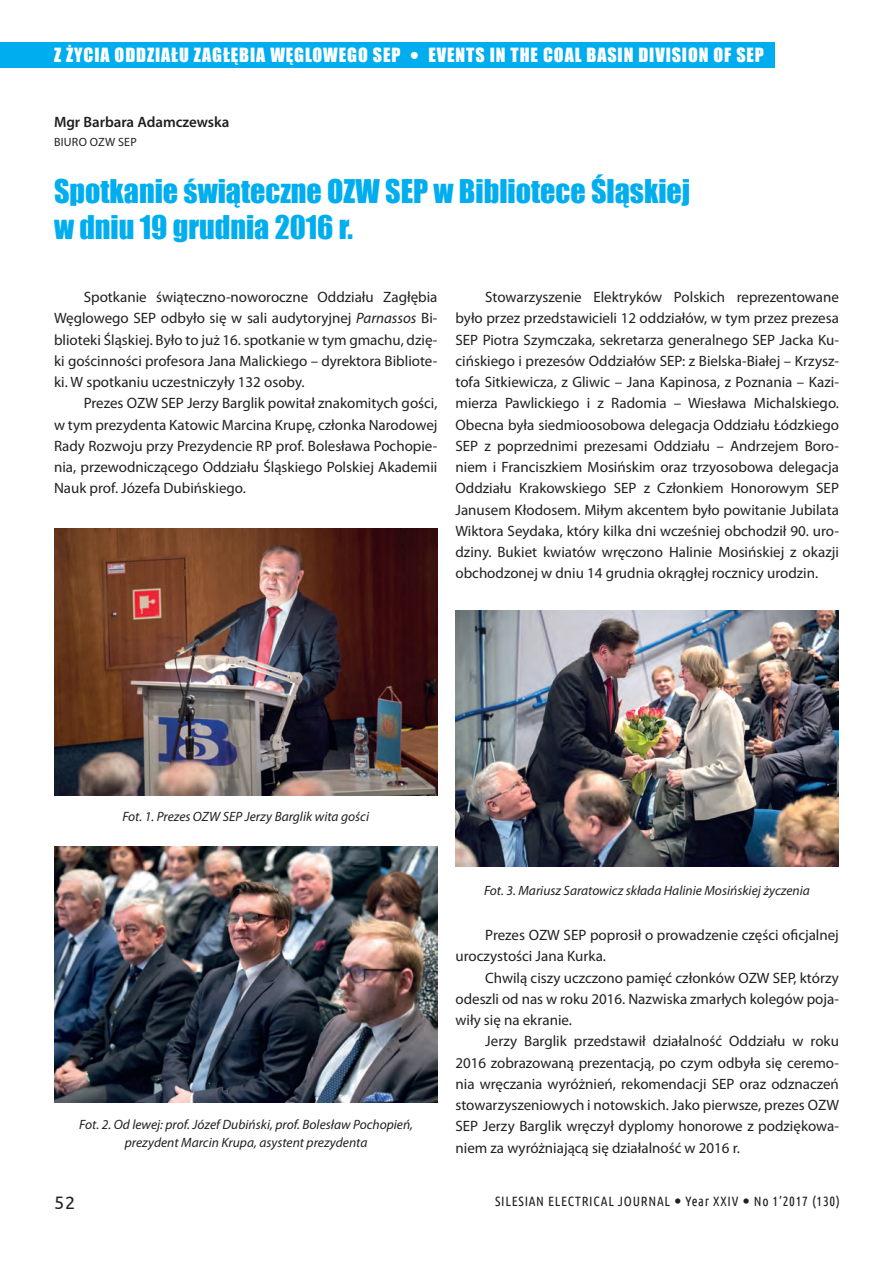
<style>
.page{position:relative;width:893px;height:1263px;background:#fff}
.page>*{position:absolute;margin:0;border:0;box-sizing:border-box;transform-origin:0 0}
.t1{font:30px/36px "Impact";color:#00aeef}
.t2{font:18px "Impact";letter-spacing:.05em;color:#fff}
.t3{font:18px "Ubuntu";color:#231f20}
.t4{font:15px/21.3px "Myriad Pro";color:#231f20;text-align:justify}
.t5{font:600 15px "Myriad Pro";color:#231f20}
.t6{font:italic 13.5px/18px "Myriad Pro";color:#231f20;text-align:center}
.t7{font:13.5px "Ubuntu Condensed";letter-spacing:.05em;color:#231f20}
.t8{font:12px "Myriad Pro";letter-spacing:.02em;color:#231f20}
.s1{font-style:italic}
</style>
<div class="page">
<div style="left:0;top:42px;width:775px;height:26px;background:#00aeef"></div>
<img style="left:54px;top:528px;width:383px;height:268px">
<img style="left:55px;top:846px;width:382px;height:256px">
<img style="left:455px;top:610px;width:384px;height:256px">
<p class="t2" style="left:54px;top:41px;width:348px">Z ŻYCIA ODDZIAŁU ZAGŁĘBIA WĘGLOWEGO SEP</p>
<p class="t2" style="left:54px;top:41px;width:163px">ELEKTROENERGETYKA</p>
<p class="t2" style="left:244px;top:41px;width:161px">POWER ENGINEERING</p>
<p class="t2" style="left:429px;top:41px;width:337px">EVENTS IN THE COAL BASIN DIVISION OF SEP</p>
<p class="t5" style="left:54px;top:113px;width:177px">Mgr Barbara Adamczewska</p>
<p class="t8" style="left:54px;top:134px;width:14px">Biuro</p>
<p class="t8" style="left:90px;top:134px;width:49px">OZW SEP</p>
<h1 class="t1" style="left:54px;top:173px;width:638px">Spotkanie świąteczne OZW SEP w Bibliotece Śląskiej w dniu 19 grudnia 2016 r.</h1>
<p class="t4" style="left:54px;top:286px;width:385px;text-indent:30px">Spotkanie świąteczno-noworoczne Oddziału Zagłębia Węglowego SEP odbyło się w sali audytoryjnej <span class="s1">Parnassos</span> Bi&shy;blioteki Śląskiej. Było to już 16. spotkanie w tym gmachu, dzię&shy;ki gościnności profesora Jana Malickiego – dyrektora Bibliote&shy;ki. W spotkaniu uczestniczyły 132 osoby.</p>
<p class="t4" style="left:54px;top:392px;width:385px;text-indent:30px">Prezes OZW SEP Jerzy Barglik powitał znakomitych gości, w tym prezydenta Katowic Marcina Krupę, członka Narodowej Rady Rozwoju przy Prezydencie RP prof. Bolesława Pochopie&shy;nia, przewodniczącego Oddziału Śląskiego Polskiej Akademii Nauk prof. Józefa Dubińskiego.</p>
<p class="t4" style="left:455px;top:286px;width:385px;text-indent:30px">Stowarzyszenie Elektryków Polskich reprezentowane było przez przedstawicieli 12 oddziałów, w tym przez prezesa SEP Piotra Szymczaka, sekretarza generalnego SEP Jacka Ku&shy;cińskiego i prezesów Oddziałów SEP: z Bielska-Białej – Krzysz&shy;tofa Sitkiewicza, z Gliwic – Jana Kapinosa, z Poznania – Kazi&shy;mierza Pawlickiego i z Radomia – Wiesława Michalskiego.<br>Obecna była siedmioosobowa delegacja Oddziału Łódzkiego SEP z poprzednimi prezesami Oddziału – Andrzejem Boro&shy;niem i Franciszkiem Mosińskim oraz trzyosobowa delegacja Oddziału Krakowskiego SEP z Członkiem Honorowym SEP Janusem Kłodosem. Miłym akcentem było powitanie Jubilata Wiktora Seydaka, który kilka dni wcześniej obchodził 90. uro&shy;dziny. Bukiet kwiatów wręczono Halinie Mosińskiej z okazji obchodzonej w dniu 14 grudnia okrągłej rocznicy urodzin.</p>
<p class="t6" style="left:122px;top:807px;width:248px">Fot. 1. Prezes OZW SEP Jerzy Barglik wita gości</p>
<p class="t6" style="left:79px;top:1115px;width:335px">Fot. 2. Od lewej: prof. Józef Dubiński, prof. Bolesław Pochopień, prezydent Marcin Krupa, asystent prezydenta</p>
<p class="t6" style="left:484px;top:881px;width:327px">Fot. 3. Mariusz Saratowicz składa Halinie Mosińskiej życzenia</p>
<p class="t4" style="left:455px;top:924px;width:385px;text-indent:30px">Prezes OZW SEP poprosił o prowadzenie części oficjalnej uroczystości Jana Kurka.</p>
<p class="t4" style="left:455px;top:967px;width:385px;text-indent:30px">Chwilą ciszy uczczono pamięć członków OZW SEP, którzy odeszli od nas w roku 2016. Nazwiska zmarłych kolegów poja&shy;wiły się na ekranie.</p>
<p class="t4" style="left:455px;top:1030px;width:385px;text-indent:30px">Jerzy Barglik przedstawił działalność Oddziału w roku 2016 zobrazowaną prezentacją, po czym odbyła się ceremo&shy;nia wręczania wyróżnień, rekomendacji SEP oraz odznaczeń stowarzyszeniowych i notowskich. Jako pierwsze, prezes OZW SEP Jerzy Barglik wręczył dyplomy honorowe z podziękowa&shy;niem za wyróżniającą się działalność w 2016 r.</p>
<p class="t3" style="left:54px;top:1192px;width:23px">52</p>
<p class="t7" style="left:495px;top:1192px;width:346px">SILESIAN ELECTRICAL JOURNAL Year XXIV No 1’2017 (130)</p>
</div>
